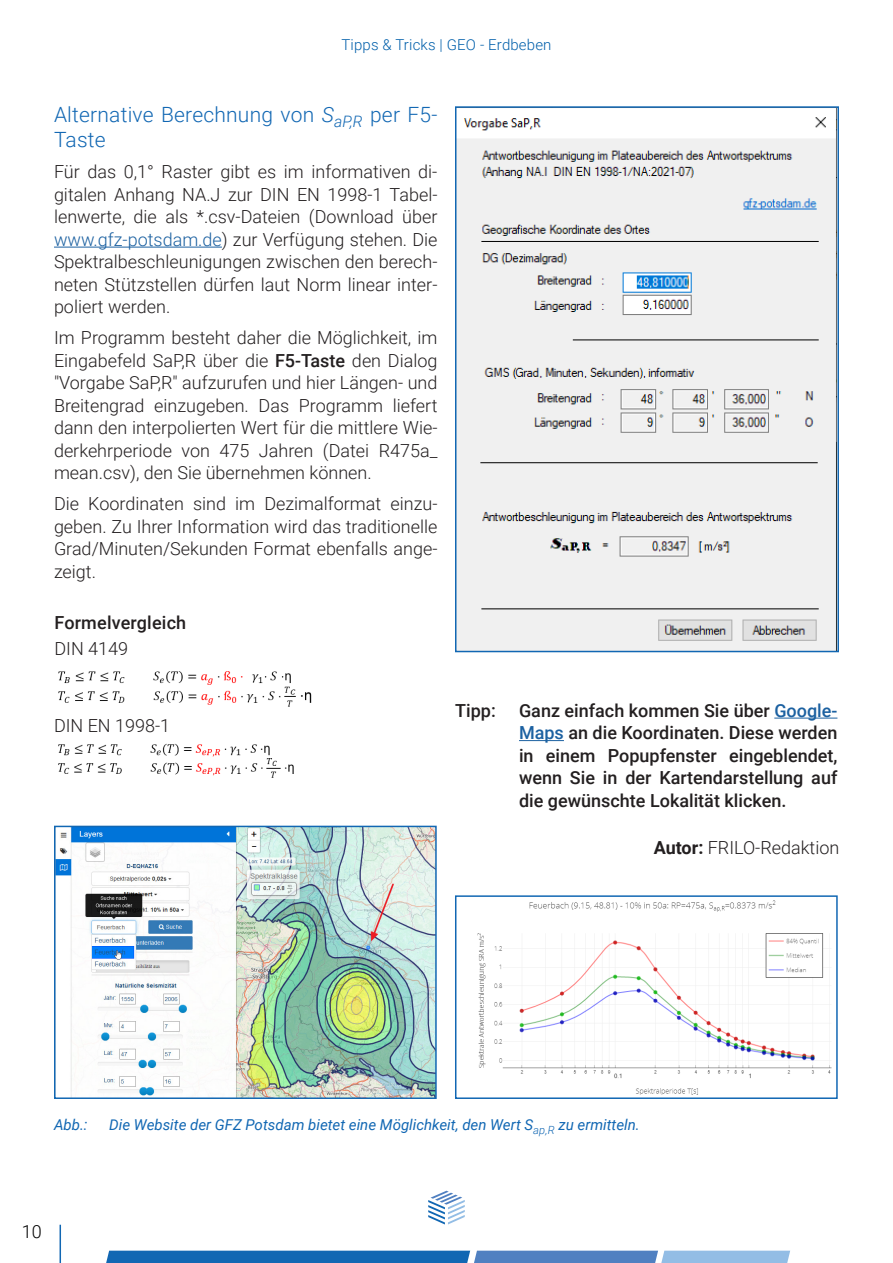
<style>
.page{position:relative;width:893px;height:1263px;background:#fff}
.page>*{position:absolute;margin:0;border:0;box-sizing:border-box;transform-origin:0 0}
.t1{font:300 21px/25.2px "Roboto";letter-spacing:.01em;color:#1167b3}
.t2{font:300 18px/22.5px "Roboto";color:#231f20;text-align:justify}
.t3{font:500 18px/22.5px "Roboto";color:#231f20;text-align:justify}
.t4{font:300 18px "Roboto";color:#000}
.t5{font:italic 15px "Roboto";color:#1167b3}
.t6{font:300 15px "Roboto";letter-spacing:.01em;color:#005faa}
.s1{font-style:italic}
.s2{color:#1c61a1}
.s3{font-weight:500}
.s4{font-weight:700}
</style>
<div class="page">
<svg style="left:106px;top:1251px;width:684px;height:12px;background:#3f80c1"></svg>
<svg style="left:428px;top:1191px;width:37px;height:33px"></svg>
<hr style="left:60px;top:1225px;width:1px;height:38px;background:#1167b3">
<hr style="left:54px;top:247px;width:168px;height:1px;background:#1c61a1">
<img style="left:457px;top:108px;width:380px;height:542px">
<img style="left:477px;top:900px;width:355px;height:195px">
<div style="left:455px;top:895px;width:383px;height:204px;border:2px solid #1167b3"></div>
<img style="left:56px;top:828px;width:379px;height:269px">
<div style="left:54px;top:826px;width:383px;height:273px;border:1px solid #1167b3"></div>
<img style="left:58px;top:671px;width:254px;height:36px">
<img style="left:58px;top:743px;width:236px;height:35px">
<hr style="left:774px;top:718px;width:63px;height:1px;background:#1c61a1">
<hr style="left:519px;top:740px;width:45px;height:1px;background:#1c61a1">
<p class="t6" style="left:341px;top:34px;width:212px">Tipps &amp; Tricks | GEO - Erdbeben</p>
<p class="t1" style="left:54px;top:101px;width:385px">Alternative Berechnung von <span class="s1">S</span><sub>aP,R</sub> per F5-<br>Taste</p>
<p class="t2" style="left:54px;top:160px;width:385px">Für das 0,1° Raster gibt es im informativen di&shy;gitalen Anhang NA.J zur DIN EN 1998-1 Tabel&shy;lenwerte, die als *.csv-Dateien (Download über <span class="s2">www.gfz-potsdam.de</span>) zur Verfügung stehen. Die Spektralbeschleunigungen zwischen den berech&shy;neten Stützstellen dürfen laut Norm linear inter&shy;poliert werden.</p>
<p class="t2" style="left:54px;top:326px;width:385px">Im Programm besteht daher die Möglichkeit, im Eingabefeld SaP,R über die <span class="s3">F5-Taste</span> den Dialog "Vorgabe SaP,R" aufzurufen und hier Längen- und Breitengrad einzugeben. Das Programm liefert dann den interpolierten Wert für die mittlere Wie&shy;derkehrperiode von 475 Jahren (Datei R475a_ mean.csv), den Sie übernehmen können.</p>
<p class="t2" style="left:54px;top:492px;width:385px">Die Koordinaten sind im Dezimalformat einzu&shy;geben. Zu Ihrer Information wird das traditionelle Grad/Minuten/Sekunden Format ebenfalls ange&shy;zeigt.</p>
<p class="t3" style="left:54px;top:610px;width:133px">Formelvergleich</p>
<p class="t2" style="left:54px;top:637px;width:75px">DIN 4149</p>
<p class="t2" style="left:54px;top:714px;width:118px">DIN EN 1998-1</p>
<p class="t3" style="left:455px;top:698px;width:42px">Tipp:</p>
<p class="t3" style="left:519px;top:698px;width:320px">Ganz einfach kommen Sie über <span class="s2">Google-Maps</span> an die Koordinaten. Diese werden in einem Popupfenster eingeblendet, wenn Sie in der Kartendarstellung auf die gewünschte Lokalität klicken.</p>
<p class="t2" style="left:654px;top:836px;width:187px"><span class="s4">Autor:</span> FRILO-Redaktion</p>
<p class="t5" style="left:54px;top:1114px;width:35px">Abb.:</p>
<p class="t5" style="left:109px;top:1114px;width:532px">Die Website der GFZ Potsdam bietet eine Möglichkeit, den Wert S<sub>ap,R</sub> zu ermitteln.</p>
<p class="t4" style="left:22px;top:1219px;width:21px">10</p>
</div>
